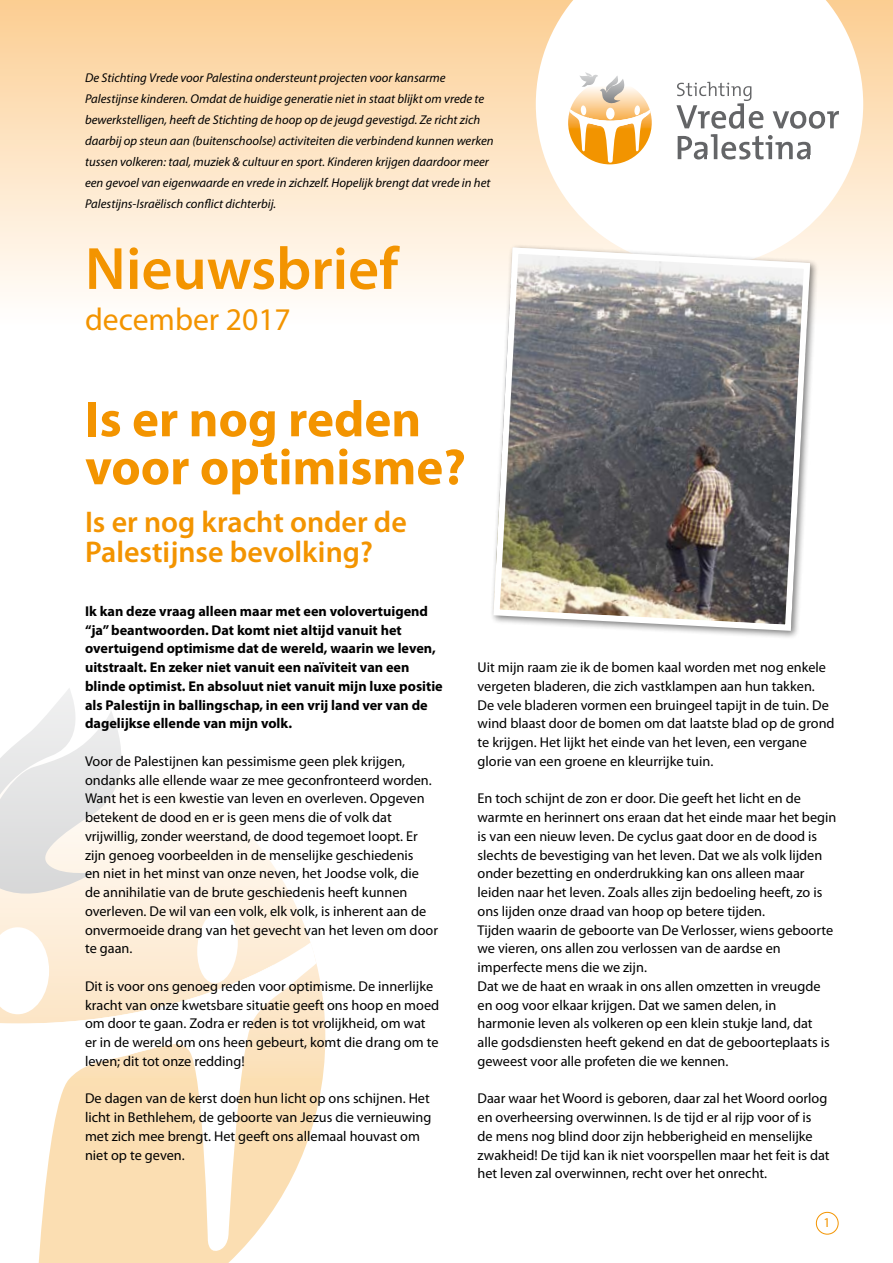
<style>
.page{position:relative;width:893px;height:1263px;background:#fff}
.page>*{position:absolute;margin:0;border:0;box-sizing:border-box;transform-origin:0 0}
.t1{font:600 60.15px "Myriad Pro";color:#f39400}
.t2{font:700 51px/48px "Myriad Pro";color:#f39400}
.t3{font:31.65px "Myriad Pro";color:#f39400}
.t4{font:600 30px/30px "Myriad Pro";color:#f39400}
.t5{font:14.25px/18.8px "Myriad Pro";color:#000}
.t6{font:700 14.25px/18.8px "Myriad Pro";color:#000}
.t7{font:13.5px "Myriad Pro";color:#f39400}
.t8{font:italic 12.75px/21px "Myriad Pro";color:#000}
</style>
<div class="page">
<div style="left:0;top:0;width:893px;height:327px;background:linear-gradient(to bottom,#fcce92,#fff)"></div>
<svg style="left:536px;top:0;width:327px;height:268px"></svg>
<svg style="left:0;top:688px;width:326px;height:575px"></svg>
<svg style="left:676px;top:82px;width:163px;height:79px"></svg>
<svg style="left:568px;top:72px;width:84px;height:91px"></svg>
<div style="left:816px;top:1212px;width:22px;height:22px;border:1px solid #f39400;border-radius:50%"></div>
<div style="left:490px;top:244px;width:329px;height:396px;background:#000;opacity:.5"></div>
<svg style="left:490px;top:244px;width:323px;height:390px"></svg>
<p class="t8" style="left:85px;top:67px;width:410px">De Stichting Vrede voor Palestina ondersteunt projecten voor kansarme Palestijnse kinderen. Omdat de huidige generatie niet in staat blijkt om vrede te bewerkstelligen, heeft de Stichting de hoop op de jeugd gevestigd. Ze richt zich daarbij op steun aan (buitenschoolse) activiteiten die verbindend kunnen werken tussen volkeren: taal, muziek &amp; cultuur en sport. Kinderen krijgen daardoor meer een gevoel van eigenwaarde en vrede in zichzelf. Hopelijk brengt dat vrede in het Palestijns-Israëlisch conflict dichterbij.</p>
<h1 class="t1" style="left:85px;top:235px;width:315px">Nieuwsbrief</h1>
<h3 class="t3" style="left:85px;top:302px;width:207px">december 2017</h3>
<h2 class="t2" style="left:85px;top:396px;width:382px">Is er nog reden voor optimisme?</h2>
<h3 class="t4" style="left:85px;top:508px;width:323px">Is er nog kracht onder de<br>Palestijnse bevolking?</h3>
<p class="t6" style="left:85px;top:602px;width:359px">Ik kan deze vraag alleen maar met een volovertuigend “ja” beantwoorden. Dat komt niet altijd vanuit het overtuigend optimisme dat de wereld, waarin we leven, uitstraalt. En zeker niet vanuit een naïviteit van een blinde optimist. En absoluut niet vanuit mijn luxe positie als Palestijn in ballingschap, in een vrij land ver van de dagelijkse ellende van mijn volk.</p>
<p class="t5" style="left:85px;top:752px;width:354px">Voor de Palestijnen kan pessimisme geen plek krijgen, ondanks alle ellende waar ze mee geconfronteerd worden.<br>Want het is een kwestie van leven en overleven. Opgeven betekent de dood en er is geen mens die of volk dat vrijwillig, zonder weerstand, de dood tegemoet loopt. Er zijn genoeg voorbeelden in de menselijke geschiedenis<br>en niet in het minst van onze neven, het Joodse volk, die<br>de annihilatie van de brute geschiedenis heeft kunnen overleven. De wil van een volk, elk volk, is inherent aan de onvermoeide drang van het gevecht van het leven om door te gaan.</p>
<p class="t5" style="left:85px;top:977px;width:356px">Dit is voor ons genoeg reden voor optimisme. De innerlijke kracht van onze kwetsbare situatie geeft ons hoop en moed om door te gaan. Zodra er reden is tot vrolijkheid, om wat er in de wereld om ons heen gebeurt, komt die drang om te leven; dit tot onze redding!</p>
<p class="t5" style="left:85px;top:1089px;width:348px">De dagen van de kerst doen hun licht op ons schijnen. Het licht in Bethlehem, de geboorte van Jezus die vernieuwing met zich mee brengt. Het geeft ons allemaal houvast om niet op te geven.</p>
<p class="t5" style="left:477px;top:658px;width:359px">Uit mijn raam zie ik de bomen kaal worden met nog enkele vergeten bladeren, die zich vastklampen aan hun takken.<br>De vele bladeren vormen een bruingeel tapijt in de tuin. De wind blaast door de bomen om dat laatste blad op de grond te krijgen. Het lijkt het einde van het leven, een vergane glorie van een groene en kleurrijke tuin.</p>
<p class="t5" style="left:477px;top:789px;width:360px">En toch schijnt de zon er door. Die geeft het licht en de warmte en herinnert ons eraan dat het einde maar het begin is van een nieuw leven. De cyclus gaat door en de dood is slechts de bevestiging van het leven. Dat we als volk lijden onder bezetting en onderdrukking kan ons alleen maar leiden naar het leven. Zoals alles zijn bedoeling heeft, zo is ons lijden onze draad van hoop op betere tijden.<br>Tijden waarin de geboorte van De Verlosser, wiens geboorte we vieren, ons allen zou verlossen van de aardse en imperfecte mens die we zijn.<br>Dat we de haat en wraak in ons allen omzetten in vreugde en oog voor elkaar krijgen. Dat we samen delen, in harmonie leven als volkeren op een klein stukje land, dat alle godsdiensten heeft gekend en dat de geboorteplaats is geweest voor alle profeten die we kennen.</p>
<p class="t5" style="left:477px;top:1089px;width:354px">Daar waar het Woord is geboren, daar zal het Woord oorlog en overheersing overwinnen. Is de tijd er al rijp voor of is de mens nog blind door zijn hebberigheid en menselijke zwakheid! De tijd kan ik niet voorspellen maar het feit is dat het leven zal overwinnen, recht over het onrecht.</p>
<p class="t7" style="left:823px;top:1215px;width:8px">1</p>
</div>
